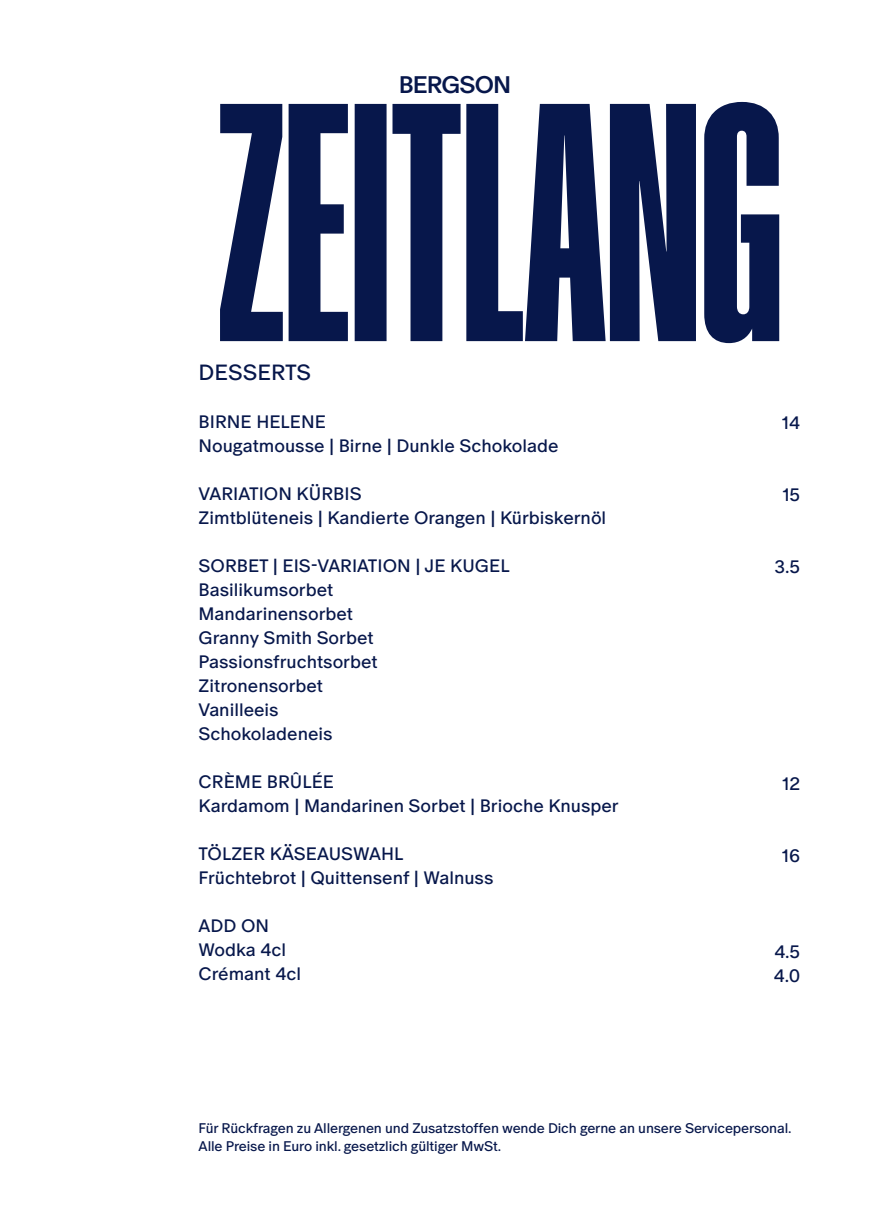
<style>
.page{position:relative;width:874px;height:1225px;background:#fff}
.page>*{position:absolute;margin:0;border:0;box-sizing:border-box;transform-origin:0 0}
.t1{font:500 24px "Bergson Oracle";letter-spacing:-.04em;color:#07174b}
.t2{font:22px "Bergson Oracle";color:#07174b}
.t3{font:18px "Bergson Oracle";color:#07174b}
.t4{font:14px/18px "Bergson Oracle";letter-spacing:-.01em;color:#07174b}
</style>
<div class="page">
<svg style="left:220px;top:102px;width:558px;height:241px;fill:#07174b"></svg>
<p class="t1" style="left:398px;top:67px;width:114px">BERGSON</p>
<p class="t2" style="left:198px;top:357px;width:114px">DESSERTS</p>
<p class="t3" style="left:198px;top:409px;width:129px">BIRNE HELENE</p>
<p class="t3" style="left:198px;top:433px;width:361px">Nougatmousse | Birne | Dunkle Schokolade</p>
<p class="t3" style="left:198px;top:481px;width:164px">VARIATION KÜRBIS</p>
<p class="t3" style="left:198px;top:505px;width:409px">Zimtblüteneis | Kandierte Orangen | Kürbiskernöl</p>
<p class="t3" style="left:198px;top:553px;width:312px">SORBET | EIS-VARIATION | JE KUGEL</p>
<p class="t3" style="left:198px;top:577px;width:136px">Basilikumsorbet</p>
<p class="t3" style="left:198px;top:601px;width:156px">Mandarinensorbet</p>
<p class="t3" style="left:198px;top:625px;width:176px">Granny Smith Sorbet</p>
<p class="t3" style="left:198px;top:649px;width:180px">Passionsfruchtsorbet</p>
<p class="t3" style="left:198px;top:673px;width:126px">Zitronensorbet</p>
<p class="t3" style="left:198px;top:697px;width:81px">Vanilleeis</p>
<p class="t3" style="left:198px;top:721px;width:135px">Schokoladeneis</p>
<p class="t3" style="left:198px;top:769px;width:137px">CRÈME BRÛLÉE</p>
<p class="t3" style="left:198px;top:793px;width:421px">Kardamom | Mandarinen Sorbet | Brioche Knusper</p>
<p class="t3" style="left:198px;top:841px;width:206px">TÖLZER KÄSEAUSWAHL</p>
<p class="t3" style="left:198px;top:865px;width:296px">Früchtebrot | Quittensenf | Walnuss</p>
<p class="t3" style="left:198px;top:913px;width:72px">ADD ON</p>
<p class="t3" style="left:198px;top:937px;width:89px">Wodka 4cl</p>
<p class="t3" style="left:198px;top:961px;width:104px">Crémant 4cl</p>
<p class="t3" style="left:781px;top:410px;width:19px">14</p>
<p class="t3" style="left:782px;top:482px;width:19px">15</p>
<p class="t3" style="left:774px;top:554px;width:27px">3.5</p>
<p class="t3" style="left:782px;top:770px;width:19px">12</p>
<p class="t3" style="left:781px;top:842px;width:19px">16</p>
<p class="t3" style="left:774px;top:938px;width:27px">4.5</p>
<p class="t3" style="left:773px;top:962px;width:28px">4.0</p>
<p class="t4" style="left:198px;top:1118px;width:594px">Für Rückfragen zu Allergenen und Zusatzstoffen wende Dich gerne an unsere Servicepersonal.<br>Alle Preise in Euro inkl. gesetzlich gültiger MwSt.</p>
</div>
